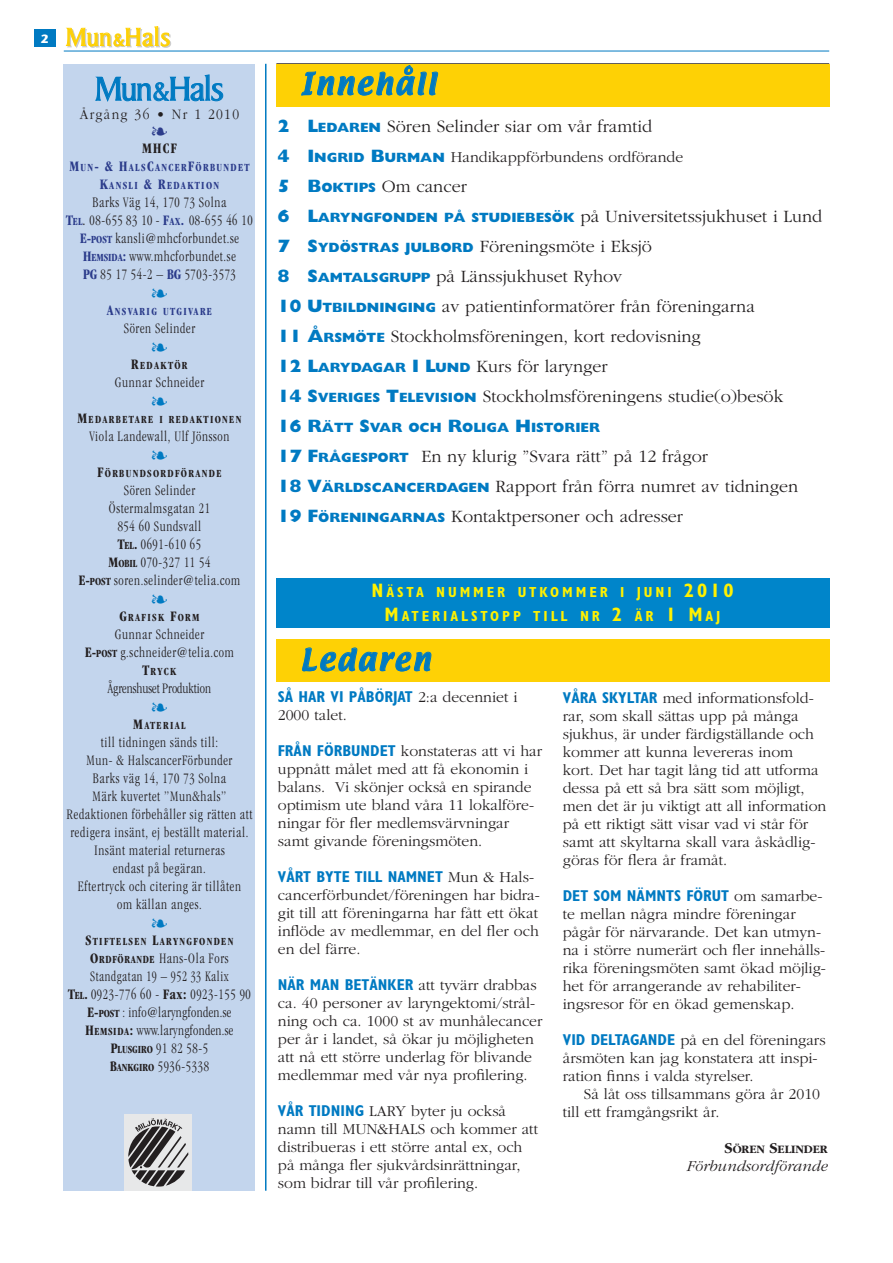
<style>
.page{position:relative;width:893px;height:1263px;background:#fff}
.page>*{position:absolute;margin:0;border:0;box-sizing:border-box;transform-origin:0 0}
.t1{font:36px "Baker Signet";letter-spacing:-.035em;color:#007ac2}
.t2{font:27px "Textile";letter-spacing:.09em;color:#007ac2}
.t3{font:27px "Baker Signet";letter-spacing:.015em;color:#fed105}
.t4{font:300 18px/30px "Garamond";color:#231f20}
.t5{font:300 15.75px/18px "Garamond";color:#231f20}
.t6{font:700 condensed 15.75px "Gill Sans";color:#007ac2}
.t7{font:italic 300 15.75px "Garamond";color:#231f20}
.t8{font:300 condensed 15px/18px "Garamond";letter-spacing:.05em;color:#231f20;text-align:center;scale:.9 1}
.t9{font:300 condensed 15px "Garamond";color:#231f20;scale:.9 1}
.t10{font:300 15px "Garamond";letter-spacing:.1em;color:#231f20;scale:.9 1}
.t11{font:700 condensed 15px "Garamond";color:#231f20;scale:.9 1}
.t12{font:700 condensed 14.7px/23.4px "Gill Sans";letter-spacing:.2em;color:#fff101;text-align:center}
.t13{font:800 13.5px "Gill Sans";color:#007ac2}
.t14{font:700 12px "Stone Sans";color:#fff}
.t15{font:700 11.85px "Garamond";color:#231f20}
.t16{font:700 condensed 11.25px "Garamond";letter-spacing:.135em;color:#231f20;scale:.9 1}
.t17{font:700 condensed 11.25px/18px "Garamond";letter-spacing:.135em;color:#2c3c8b;text-align:center;scale:.9 1}
.s1{font-size:18px}
.s2{font-size:27px}
.s3{font-size:15px}
.s4{font-weight:700;color:#2c3c8b}
.s5{font-weight:700;font-size:11.25px;color:#2c3c8b}
.s6{font-weight:400}
.s7{font-weight:700}
.s8{font-weight:700;font-size:11.25px}
.s9{font-family:"Gill Sans";font-weight:800;color:#007ac2}
.s10{font-family:"Gill Sans";font-weight:800;font-size:13.5px;color:#007ac2}
.s11{font-family:"Gill Sans";font-weight:800;font-size:18px;color:#007ac2}
.s12{font-size:19.5px}
.s13{font-family:"Garamond";font-weight:300;font-stretch:normal;color:#231f20}
.s14{font-family:"Gill Sans";font-weight:700;font-stretch:condensed;color:#007ac2}
.s15{font-size:15.75px}
</style>
<div class="page">
<hr style="left:64px;top:51px;width:765px;height:1px;background:#007ac2">
<div style="left:34px;top:30px;width:21px;height:17px;background:#007ac2"></div>
<hr style="left:265px;top:64px;width:1px;height:1127px;background:#007ac2">
<div style="left:64px;top:64px;width:191px;height:1127px;background:#c3d5ed"></div>
<div style="left:124px;top:1114px;width:68px;height:77px;background:#e7e8e9"></div>
<svg style="left:128px;top:1118px;width:60px;height:68px"></svg>
<div style="left:276px;top:578px;width:553px;height:50px;background:#0085ca"></div>
<div style="left:276px;top:640px;width:553px;height:42px;background:#fed105"></div>
<div style="left:276px;top:64px;width:553px;height:42px;background:#fed105"></div>
<p class="t14" style="left:41px;top:34px;width:9px">2</p>
<h2 class="t3" style="left:66px;top:27px;width:106px">Mun<span class="s1">&amp;</span>Hals</h2>
<h1 class="t1" style="left:95px;top:75px;width:131px">Mun<span class="s2">&amp;</span>Hals</h1>
<p class="t10" style="left:80px;top:105px;width:179px">Årgång 36 • Nr 1 2010</p>
<p class="t11" style="left:142px;top:143px;width:40px">MHCF</p>
<p class="t17" style="left:69px;top:160px;width:202px"><span class="s3">M</span>UN<span class="s3">- &amp; H</span>ALS<span class="s3">C</span>ANCER<span class="s3">F</span>ÖRBUNDET<br><span class="s3">K</span>ANSLI <span class="s3">&amp; R</span>EDAKTION</p>
<p class="t8" style="left:66px;top:195px;width:209px">Barks Väg 14, 170 73 Solna<br><span class="s4">T</span><span class="s5">EL</span><span class="s6">.</span> 08-655 83 10 - <span class="s4">F</span><span class="s5">AX</span><span class="s4">.</span> 08-655 46 10<br><span class="s4">E-</span><span class="s5">POST</span> kansli@mhcforbundet.se<br><span class="s4">H</span><span class="s5">EMSIDA</span><span class="s4">:</span> www.mhcforbundet.se<br><span class="s4">PG</span> 85 17 54-2 – <span class="s4">BG</span> 5703-3573</p>
<p class="t17" style="left:107px;top:304px;width:118px"><span class="s3">A</span>NSVARIG UTGIVARE</p>
<p class="t8" style="left:124px;top:321px;width:81px">Sören Selinder</p>
<p class="t16" style="left:131px;top:361px;width:64px"><span class="s3">R</span>EDAKTÖR</p>
<p class="t8" style="left:115px;top:375px;width:101px">Gunnar Schneider</p>
<p class="t16" style="left:78px;top:415px;width:183px"><span class="s3">M</span>EDARBETARE I REDAKTIONEN</p>
<p class="t8" style="left:89px;top:429px;width:157px">Viola Landewall, Ulf Jönsson</p>
<p class="t16" style="left:97px;top:469px;width:139px"><span class="s3">F</span>ÖRBUNDSORDFÖRANDE</p>
<p class="t8" style="left:79px;top:483px;width:181px">Sören Selinder<br>Östermalmsgatan 21<br>854 60 Sundsvall<br><span class="s7">T</span><span class="s8">EL</span><span class="s7">.</span> 0691-610 65<br><span class="s7">M</span><span class="s8">OBIL</span> 070-327 11 54<br><span class="s7">E-</span><span class="s8">POST</span> soren.selinder@telia.com</p>
<p class="t16" style="left:119px;top:613px;width:90px"><span class="s3">G</span>RAFISK <span class="s3">F</span>ORM</p>
<p class="t8" style="left:85px;top:627px;width:167px">Gunnar Schneider<br><span class="s7">E-</span><span class="s8">POST</span> g.schneider@telia.com</p>
<p class="t16" style="left:142px;top:667px;width:39px"><span class="s3">T</span>RYCK</p>
<p class="t9" style="left:108px;top:683px;width:116px">Ågrenshuset Produktion</p>
<p class="t16" style="left:133px;top:721px;width:60px"><span class="s3">M</span>ATERIAL</p>
<p class="t8" style="left:66px;top:735px;width:208px">till tidningen sänds till:<br>Mun- &amp; HalscancerFörbunder<br>Barks väg 14, 170 73 Solna<br>Märk kuvertet ”Mun&amp;hals”<br>Redaktionen förbehåller sig rätten att redigera insänt, ej beställt material.<br>Insänt material returneras<br>endast på begäran.<br>Eftertryck och citering är tillåten<br>om källan anges.</p>
<p class="t16" style="left:86px;top:937px;width:166px"><span class="s3">S</span>TIFTELSEN <span class="s3">L</span>ARYNGFONDEN</p>
<p class="t8" style="left:68px;top:951px;width:205px"><span class="s7">O</span><span class="s8">RDFÖRANDE</span> Hans-Ola Fors<br>Standgatan 19 – 952 33 Kalix<br><span class="s7">T</span><span class="s8">EL</span><span class="s7">.</span> 0923-776 60 - <span class="s7">Fax:</span> 0923-155 90<br><span class="s7">E-</span><span class="s8">POST</span> : info@laryngfonden.se<br><span class="s7">H</span><span class="s8">EMSIDA</span><span class="s7">:</span> www.laryngfonden.se<br><span class="s7">P</span><span class="s8">LUSGIRO</span> 91 82 58-5<br><span class="s7">B</span><span class="s8">ANKGIRO</span> 5936-5338</p>
<h2 class="t2" style="left:300px;top:70px;width:137px">Innehåll</h2>
<p class="t4" style="left:277px;top:111px;width:376px"><span class="s9">2 L</span><span class="s10">EDAREN</span> Sören Selinder siar om vår framtid</p>
<p class="t5" style="left:277px;top:148px;width:407px"><span class="s11">4 I</span><span class="s10">NGRID</span> <span class="s11">B</span><span class="s10">URMAN</span> Handikappförbundens ordförande</p>
<p class="t4" style="left:277px;top:171px;width:546px"><span class="s9">5 B</span><span class="s10">OKTIPS</span> Om cancer<br><span class="s9">6 L</span><span class="s10">ARYNGFONDEN PÅ STUDIEBESÖK</span> på Universitetssjukhuset i Lund <span class="s9">7 S</span><span class="s10">YDÖSTRAS JULBORD</span> Föreningsmöte i Eksjö<br><span class="s9">8 S</span><span class="s10">AMTALSGRUPP</span> på Länssjukhuset Ryhov<br><span class="s9">10 U</span><span class="s10">TBILDNINGING</span> av patientinformatörer från föreningarna<br><span class="s9">11 Å</span><span class="s10">RSMÖTE</span> Stockholmsföreningen, kort redovisning<br><span class="s9">12 L</span><span class="s10">ARYDAGAR</span> <span class="s9">I L</span><span class="s10">UND</span> Kurs för larynger<br><span class="s9">14 S</span><span class="s10">VERIGES</span> <span class="s9">T</span><span class="s10">ELEVISION</span> Stockholmsföreningens studie(o)besök</p>
<p class="t13" style="left:277px;top:422px;width:324px"><span class="s1">16 R</span>ÄTT <span class="s1">S</span>VAR OCH <span class="s1">R</span>OLIGA <span class="s1">H</span>ISTORIER</p>
<p class="t4" style="left:277px;top:441px;width:522px"><span class="s9">17 F</span><span class="s10">RÅGESPORT</span> En ny klurig ”Svara rätt” på 12 frågor<br><span class="s9">18 V</span><span class="s10">ÄRLDSCANCERDAGEN</span> Rapport från förra numret av tidningen<br><span class="s9">19 F</span><span class="s10">ÖRENINGARNAS</span> Kontaktpersoner och adresser</p>
<p class="t12" style="left:372px;top:582px;width:363px"><span class="s12">N</span>ÄSTA NUMMER UTKOMMER I JUNI <span class="s12">2010<br>M</span>ATERIALSTOPP TILL NR <span class="s12">2</span> ÄR <span class="s12">1 M</span>AJ</p>
<h2 class="t2" style="left:300px;top:645px;width:131px">Ledaren</h2>
<p class="t6" style="left:278px;top:691px;width:241px">SÅ HAR VI PÅBÖRJAT <span class="s13">2:a decenniet i</span></p>
<p class="t5" style="left:278px;top:706px;width:70px">2000 talet.</p>
<p class="t5" style="left:278px;top:742px;width:266px"><span class="s14">FRÅN FÖRBUNDET</span> konstateras att vi har uppnått målet med att få ekonomin i balans. Vi skönjer också en spirande optimism ute bland våra 11 lokalföre&shy;ningar för fler medlemsvärvningar samt givande föreningsmöten.</p>
<p class="t6" style="left:278px;top:871px;width:258px">VÅRT BYTE TILL NAMNET <span class="s13">Mun &amp; Hals-</span></p>
<p class="t5" style="left:278px;top:886px;width:263px;text-align:justify">cancerförbundet/föreningen har bidra&shy;git till att föreningarna har fått ett ökat inflöde av medlemmar, en del fler och en del färre.</p>
<p class="t5" style="left:278px;top:976px;width:266px"><span class="s14">NÄR MAN BETÄNKER</span> att tyvärr drabbas ca. 40 personer av laryngektomi/strål&shy;ning och ca. 1000 st av munhålecancer per år i landet, så ökar ju möjligheten att nå ett större underlag för blivande medlemmar med vår nya profilering.</p>
<p class="t5" style="left:278px;top:1102px;width:262px"><span class="s14">VÅR TIDNING</span> LARY byter ju också namn till MUN&amp;HALS och kommer att distribueras i ett större antal ex, och på många fler sjukvårdsinrättningar, som bidrar till vår profilering.</p>
<p class="t5" style="left:563px;top:689px;width:265px"><span class="s14">VÅRA SKYLTAR</span> med informationsfold&shy;rar, som skall sättas upp på många sjukhus, är under färdigställande och kommer att kunna levereras inom kort. Det har tagit lång tid att utforma dessa på ett så bra sätt som möjligt, men det är ju viktigt att all information på ett riktigt sätt visar vad vi står för samt att skyltarna skall vara åskådlig&shy;göras för flera år framåt.</p>
<p class="t6" style="left:563px;top:890px;width:261px">DET SOM NÄMNTS FÖRUT <span class="s13">om samarbe-</span></p>
<p class="t5" style="left:563px;top:905px;width:265px">te mellan några mindre föreningar pågår för närvarande. Det kan utmyn&shy;na i större numerärt och fler innehålls&shy;rika föreningsmöten samt ökad möjlig&shy;het för arrangerande av rehabiliter&shy;ingsresor för en ökad gemenskap.</p>
<p class="t5" style="left:563px;top:1031px;width:264px"><span class="s14">VID DELTAGANDE</span> på en del föreningars årsmöten kan jag konstatera att inspi&shy;ration finns i valda styrelser.</p>
<p class="t5" style="left:563px;top:1085px;width:259px;text-indent:21px">Så låt oss tillsammans göra år 2010 till ett framgångsrikt år.</p>
<p class="t15" style="left:724px;top:1142px;width:105px"><span class="s15">S</span>ÖREN <span class="s15">S</span>ELINDER</p>
<p class="t7" style="left:687px;top:1157px;width:142px">Förbundsordförande</p>
</div>
